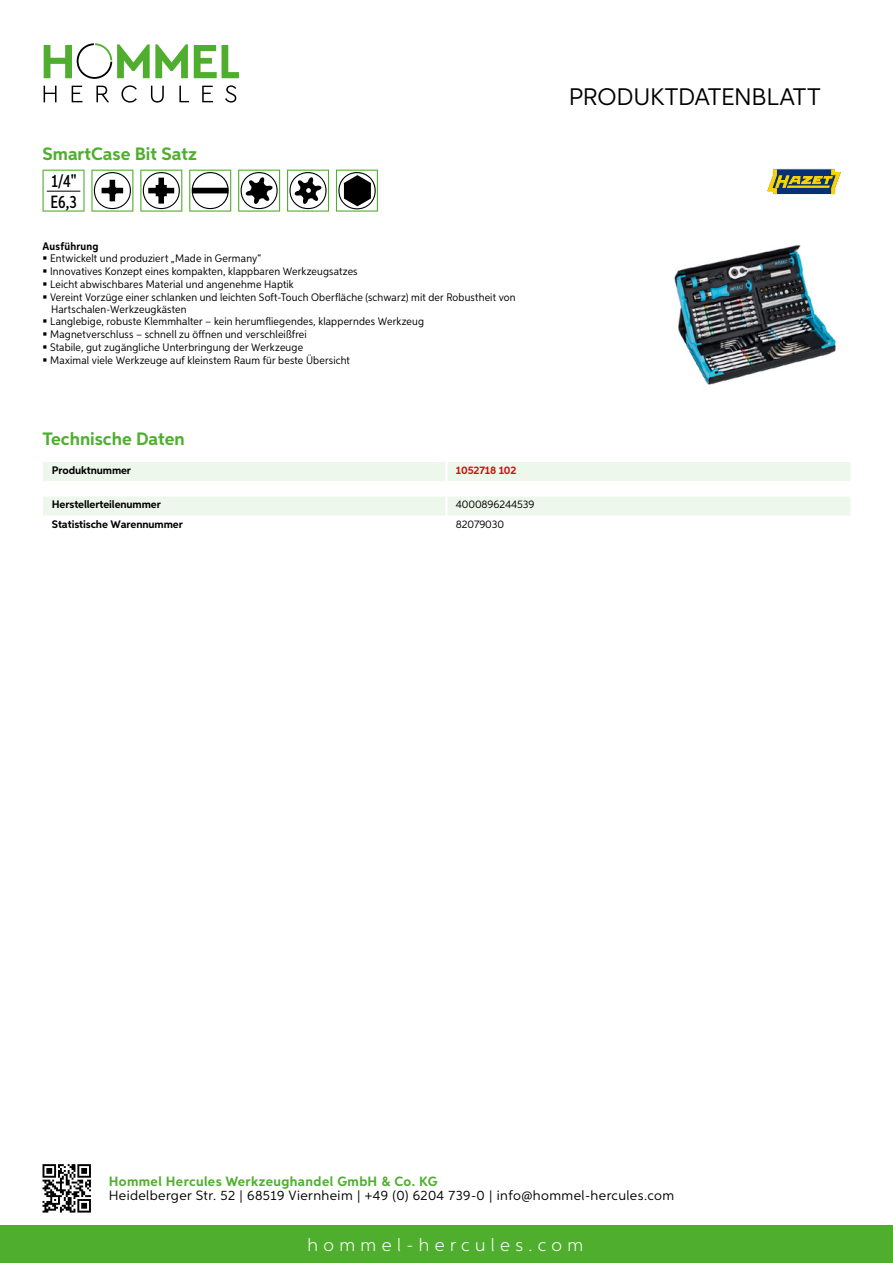
<style>
.page{position:relative;width:893px;height:1263px;background:#fff}
.page>*{position:absolute;margin:0;border:0;box-sizing:border-box;transform-origin:0 0}
.t1{font:24px "Aspira";letter-spacing:-.01em;color:#000}
.t2{font:700 18px "Aspira";color:#50ae2f}
.t3{font:300 18px "Aspira";letter-spacing:.3em;color:#fff}
.t4{font:500 17.85px/20.4px "Aspira XX Nar";color:#000}
.t5{font:13.5px "Aspira";letter-spacing:.03em;color:#000}
.t6{font:700 13.5px "Aspira";letter-spacing:.03em;color:#50ae2f}
.t7{font:10.95px/12.6px "Aspira Nar";letter-spacing:.015em;color:#000}
.t8{font:700 10.95px "Aspira";letter-spacing:-.01em;color:#000}
.t9{font:10.95px "Aspira";letter-spacing:-.01em;color:#000}
.t10{font:700 10.95px "Aspira";letter-spacing:-.01em;color:#cd1013}
.t11{font:700 10.95px "Aspira Nar";letter-spacing:.02em;color:#000}
</style>
<div class="page">
<div style="left:0;top:1226px;width:893px;height:37px;background:#50ae2f"></div>
<svg style="left:43px;top:1164px;width:48px;height:48px"></svg>
<svg style="left:194px;top:45px;width:45px;height:33px"></svg>
<svg style="left:44px;top:43px;width:144px;height:36px"></svg>
<svg style="left:44px;top:86px;width:13px;height:16px"></svg>
<svg style="left:72px;top:86px;width:10px;height:16px"></svg>
<svg style="left:96px;top:86px;width:13px;height:16px"></svg>
<svg style="left:121px;top:85px;width:16px;height:18px"></svg>
<svg style="left:151px;top:86px;width:13px;height:17px"></svg>
<svg style="left:179px;top:86px;width:10px;height:16px"></svg>
<svg style="left:202px;top:86px;width:11px;height:16px"></svg>
<svg style="left:225px;top:85px;width:11px;height:18px"></svg>
<div style="left:43px;top:462px;width:807px;height:19px;background:#eef7eb"></div>
<hr style="left:445px;top:462px;width:3px;height:19px;background:#fff">
<div style="left:43px;top:497px;width:807px;height:19px;background:#eef7eb"></div>
<svg style="left:43px;top:170px;width:42px;height:42px"></svg>
<hr style="left:47px;top:191px;width:33px;height:1px;background:#000">
<svg style="left:91px;top:170px;width:42px;height:42px"></svg>
<svg style="left:140px;top:170px;width:42px;height:42px"></svg>
<svg style="left:189px;top:170px;width:42px;height:42px"></svg>
<svg style="left:238px;top:170px;width:42px;height:42px"></svg>
<svg style="left:287px;top:170px;width:42px;height:42px"></svg>
<svg style="left:336px;top:170px;width:42px;height:42px"></svg>
<img style="left:674px;top:244px;width:162px;height:141px">
<svg style="left:767px;top:168px;width:75px;height:27px"></svg>
<h2 class="t2" style="left:43px;top:142px;width:156px">SmartCase Bit Satz</h2>
<h3 class="t4" style="left:51px;top:171px;width:28px">1/4"<br>E6,3</h3>
<p class="t11" style="left:43px;top:239px;width:58px">Ausführung</p>
<p class="t7" style="left:50px;top:252px;width:467px">Entwickelt und produziert „Made in Germany“<br>Innovatives Konzept eines kompakten, klappbaren Werkzeugsatzes<br>Leicht abwischbares Material und angenehme Haptik<br>Vereint Vorzüge einer schlanken und leichten Soft-Touch Oberfläche (schwarz) mit der Robustheit von Hartschalen-Werkzeugkästen<br>Langlebige, robuste Klemmhalter – kein herumfliegendes, klapperndes Werkzeug<br>Magnetverschluss – schnell zu öffnen und verschleißfrei<br>Stabile, gut zugängliche Unterbringung der Werkzeuge<br>Maximal viele Werkzeuge auf kleinstem Raum für beste Übersicht</p>
<h2 class="t2" style="left:43px;top:428px;width:144px">Technische Daten</h2>
<p class="t8" style="left:52px;top:463px;width:81px">Produktnummer</p>
<p class="t10" style="left:456px;top:463px;width:62px">1052718 102</p>
<p class="t8" style="left:52px;top:498px;width:111px">Herstellerteilenummer</p>
<p class="t9" style="left:456px;top:498px;width:80px">4000896244539</p>
<p class="t8" style="left:52px;top:517px;width:132px">Statistische Warennummer</p>
<p class="t9" style="left:456px;top:517px;width:50px">82079030</p>
<h1 class="t1" style="left:569px;top:82px;width:253px">Produktdatenblatt</h1>
<p class="t6" style="left:109px;top:1172px;width:330px">Hommel Hercules Werkzeughandel GmbH &amp; Co. KG</p>
<p class="t5" style="left:109px;top:1187px;width:567px">Heidelberger Str. 52 | 68519 Viernheim | +49 (0) 6204 739-0 | info@hommel-hercules.com</p>
<h2 class="t3" style="left:307px;top:1234px;width:277px">hommel-hercules.com</h2>
</div>
